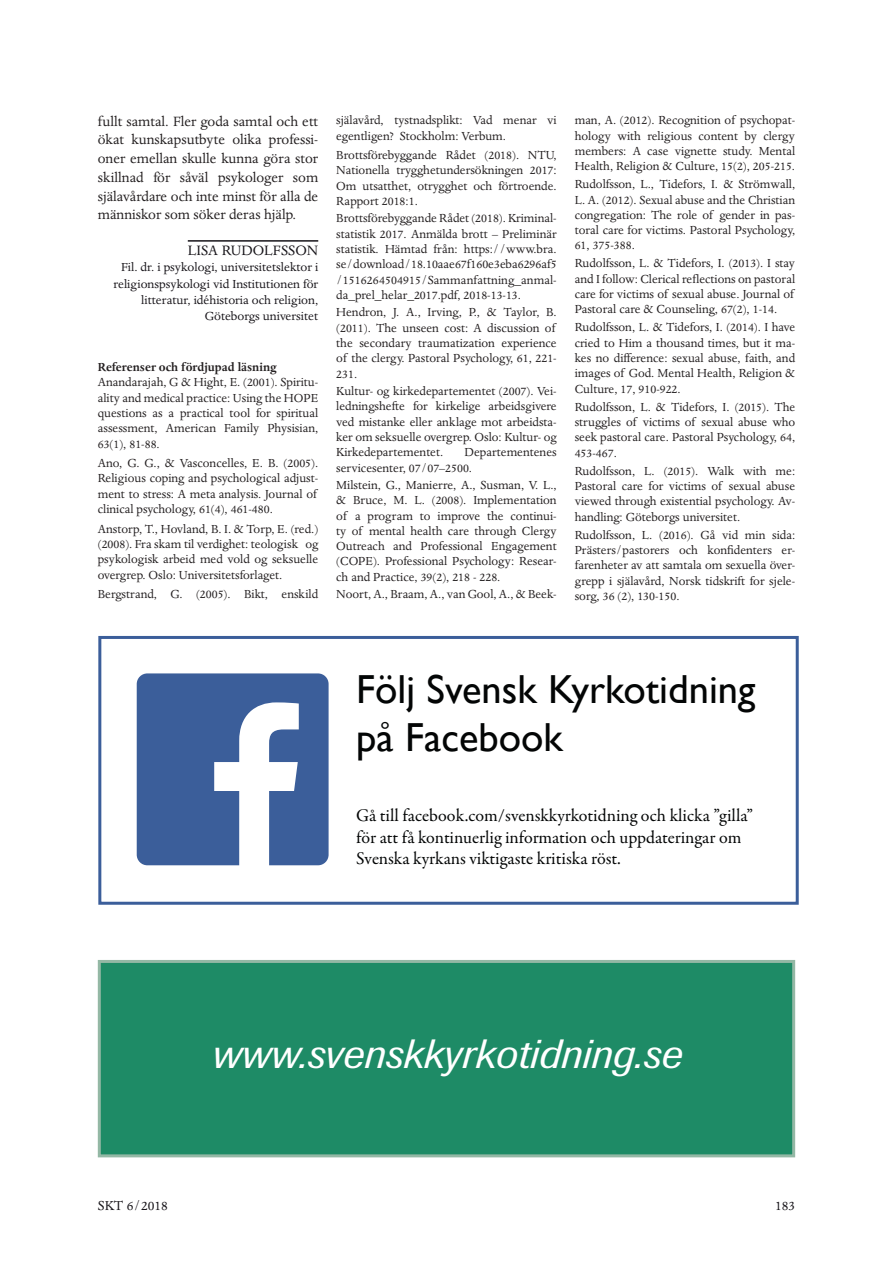
<style>
.page{position:relative;width:893px;height:1263px;background:#fff}
.page>*{position:absolute;margin:0;border:0;box-sizing:border-box;transform-origin:0 0}
.t1{font:40.5px/48.6px "Gill Sans";color:#030505}
.t2{font:italic 40.5px "Imago";color:#fff;scale:1.05 1}
.t3{font:18px/21.6px "Garamond Premr Pro";letter-spacing:-.005em;color:#030505}
.t4{font:15.75px "Dante";color:#171419}
.t5{font:15.6px/18.8px "Dante";color:#231f20;text-align:justify}
.t6{font:15px "Dante";color:#171419}
.t7{font:13.5px/15.3px "Dante";color:#231f20;text-align:justify}
.t8{font:13.5px/16.2px "Dante";color:#171419;text-align:right}
.t9{font:700 13.5px "Dante";color:#231f20}
</style>
<div class="page">
<hr style="left:188px;top:240px;width:130px;height:2px;background:#171419">
<div style="left:98px;top:636px;width:701px;height:269px;border:3px solid #3b5e9a"></div>
<svg style="left:137px;top:673px;width:192px;height:192px"></svg>
<div style="left:99px;top:961px;width:695px;height:195px;background:#1e8b66"></div>
<div style="left:98px;top:960px;width:697px;height:197px;border:3px solid #94b8a5"></div>
<p class="t5" style="left:98px;top:112px;width:222px">fullt samtal. Fler goda samtal och ett ökat kunskapsutbyte olika professi&shy;oner emellan skulle kunna göra stor skillnad för såväl psykologer som själavårdare och inte minst för alla de människor som söker deras hjälp.</p>
<p class="t4" style="left:188px;top:242px;width:132px">LISA RUDOLFSSON</p>
<p class="t8" style="left:114px;top:260px;width:206px">Fil. dr. i psykologi, universitetslektor i religionspsykologi vid Institutionen för litteratur, idéhistoria och religion, Göteborgs universitet</p>
<p class="t9" style="left:98px;top:360px;width:180px">Referenser och fördjupad läsning</p>
<p class="t7" style="left:98px;top:375px;width:222px">Anandarajah, G &amp; Hight, E. (2001). Spiritu&shy;ality and medical practice: Using the HOPE questions as a practical tool for spiritual assessment, American Family Physisian, 63(1), 81-88.</p>
<p class="t7" style="left:98px;top:456px;width:222px">Ano, G. G., &amp; Vasconcelles, E. B. (2005).<br>Religious coping and psychological adjust&shy;ment to stress: A meta‐analysis. Journal of clinical psychology, 61(4), 461-480.</p>
<p class="t7" style="left:98px;top:521px;width:222px">Anstorp, T., Hovland, B. I. &amp; Torp, E. (red.) (2008). Fra skam til verdighet: teologisk og psykologisk arbeid med vold og seksuelle overgrep. Oslo: Universitetsforlaget.</p>
<p class="t7" style="left:98px;top:587px;width:222px">Bergstrand, G. (2005). Bikt, enskild</p>
<p class="t7" style="left:336px;top:113px;width:222px">själavård, tystnadsplikt: Vad menar vi egentligen? Stockholm: Verbum.</p>
<p class="t7" style="left:336px;top:148px;width:222px">Brottsförebyggande Rådet (2018). NTU, Nationella trygghetundersökningen 2017:<br>Om utsatthet, otrygghet och förtroende.<br>Rapport 2018:1.</p>
<p class="t7" style="left:336px;top:211px;width:222px">Brottsförebyggande Rådet (2018). Kriminal&shy;statistik 2017. Anmälda brott – Preliminär statistik. Hämtad från: https://www.bra. se/download/18.10aae67f160e3eba6296af5 /1516264504915/Sammanfattning_anmal&shy;da_prel_helar_2017.pdf, 2018-13-13.</p>
<p class="t7" style="left:336px;top:305px;width:222px">Hendron, J. A., Irving, P., &amp; Taylor, B. (2011). The unseen cost: A discussion of the secondary traumatization experience of the clergy. Pastoral Psychology, 61, 221- 231.</p>
<p class="t7" style="left:336px;top:384px;width:222px">Kultur- og kirkedepartementet (2007). Vei&shy;ledningshefte for kirkelige arbeidsgivere ved mistanke eller anklage mot arbeidsta&shy;ker om seksuelle overgrep. Oslo: Kultur- og Kirkedepartementet.</p>
<p class="t7" style="left:336px;top:445px;width:222px;text-indent:128px">Departementenes servicesenter, 07/07–2500.</p>
<p class="t7" style="left:336px;top:478px;width:222px">Milstein, G., Manierre, A., Susman, V. L., &amp; Bruce, M. L. (2008). Implementation of a program to improve the continui&shy;ty of mental health care through Clergy Outreach and Professional Engagement (COPE). Professional Psychology: Resear&shy;ch and Practice, 39(2), 218 - 228.</p>
<p class="t7" style="left:336px;top:587px;width:222px">Noort, A., Braam, A., van Gool, A., &amp; Beek-</p>
<p class="t7" style="left:575px;top:113px;width:222px">man, A. (2012). Recognition of psychopat&shy;hology with religious content by clergy members: A case vignette study. Mental Health, Religion &amp; Culture, 15(2), 205-215.</p>
<p class="t7" style="left:575px;top:177px;width:222px">Rudolfsson, L., Tidefors, I. &amp; Strömwall, L. A. (2012). Sexual abuse and the Christian congregation: The role of gender in pas&shy;toral care for victims. Pastoral Psychology, 61, 375-388.</p>
<p class="t7" style="left:575px;top:256px;width:222px">Rudolfsson, L. &amp; Tidefors, I. (2013). I stay and I follow: Clerical reflections on pastoral care for victims of sexual abuse. Journal of Pastoral care &amp; Counseling, 67(2), 1-14.</p>
<p class="t7" style="left:575px;top:320px;width:222px">Rudolfsson, L. &amp; Tidefors, I. (2014). I have cried to Him a thousand times, but it ma&shy;kes no difference: sexual abuse, faith, and images of God. Mental Health, Religion &amp; Culture, 17, 910-922.</p>
<p class="t7" style="left:575px;top:399px;width:222px">Rudolfsson, L. &amp; Tidefors, I. (2015). The struggles of victims of sexual abuse who seek pastoral care. Pastoral Psychology, 64, 453-467.</p>
<p class="t7" style="left:575px;top:463px;width:222px">Rudolfsson, L. (2015). Walk with me:<br>Pastoral care for victims of sexual abuse viewed through existential psychology. Av&shy;handling: Göteborgs universitet.</p>
<p class="t7" style="left:575px;top:527px;width:222px">Rudolfsson, L. (2016). Gå vid min sida:<br>Prästers/pastorers och konfidenters er&shy;farenheter av att samtala om sexuella över&shy;grepp i själavård, Norsk tidskrift for sjele&shy;sorg, 36 (2), 130-150.</p>
<h1 class="t1" style="left:356px;top:666px;width:401px">Följ Svensk Kyrkotidning på Facebook</h1>
<h2 class="t3" style="left:356px;top:805px;width:398px">Gå till facebook.com/svenskkyrkotidning och klicka ”gilla” för att få kontinuerlig information och uppdateringar om<br>Svenska kyrkans viktigaste kritiska röst.</h2>
<h1 class="t2" style="left:212px;top:1030px;width:449px">www.svenskkyrkotidning.se</h1>
<p class="t6" style="left:98px;top:1197px;width:72px">SKT 6/2018</p>
<p class="t6" style="left:775px;top:1197px;width:22px">183</p>
</div>
